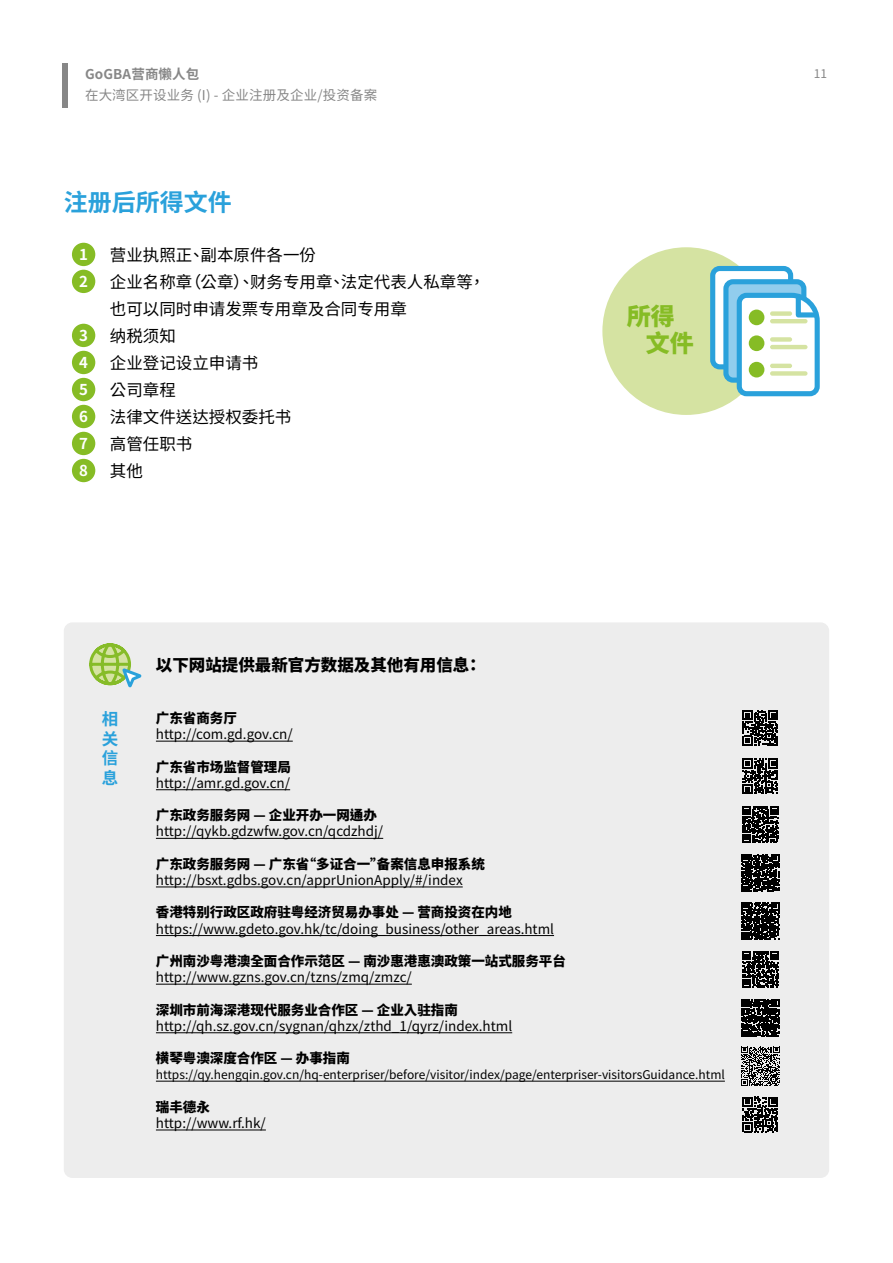
<style>
.page{position:relative;width:893px;height:1263px;background:#fff}
.page>*{position:absolute;margin:0;border:0;box-sizing:border-box;transform-origin:0 0}
.t1{font:700 24px "Noto Sans CJ Ktc";color:#2aa1db}
.t2{font:900 24px/27px "Noto Sans CJ Ktc";color:#86bc25}
.t3{font:16.5px/27px "Noto Sans CJ Ktc";color:#000}
.t4{font:900 16.5px "Noto Sans CJ Ktc";color:#000}
.t5{font:700 16.5px/19.5px "Noto Sans CJ Ktc";color:#2aa1db;text-align:justify}
.t6{font:700 15px "Noto Sans CJ Ktc";color:#fff}
.t7{font:13.5px "Noto Sans CJ Ktc";color:#000}
.t8{font:900 13.5px "Noto Sans CJ Ktc";color:#000}
.t9{font:13.5px "Noto Sans CJ Ktc";letter-spacing:.01em;color:#878787}
.t10{font:700 13.5px "Noto Sans CJ Ktc";letter-spacing:.01em;color:#878787}
.t11{font:12px "Noto Sans CJ Ktc";color:#000}
.t12{font:12px "Noto Sans CJ Ktc";color:#878787}
</style>
<div class="page">
<div style="left:62px;top:63px;width:6px;height:44px;background:#878787"></div>
<div style="left:602px;top:247px;width:168px;height:168px;background:#d5e3a2;border-radius:50%"></div>
<div style="left:713px;top:268px;width:78px;height:99px;background:#fff;border-radius:7px"></div>
<div style="left:710px;top:266px;width:83px;height:103px;border:5px solid #2aa1db;border-radius:7px"></div>
<div style="left:726px;top:282px;width:78px;height:98px;background:#92cded;border-radius:7px"></div>
<div style="left:723px;top:279px;width:83px;height:104px;border:5px solid #2aa1db;border-radius:7px"></div>
<svg style="left:734px;top:290px;width:86px;height:109px"></svg>
<div style="left:749px;top:335px;width:15px;height:16px;background:#86bc25;border-radius:50%"></div>
<div style="left:749px;top:362px;width:15px;height:15px;background:#86bc25;border-radius:50%"></div>
<div style="left:770px;top:311px;width:22px;height:5px;background:#d5e3a2;border-radius:2px"></div>
<hr style="left:770px;top:319px;width:37px;height:4px;background:#d5e3a2;border-radius:2px">
<div style="left:770px;top:337px;width:22px;height:5px;background:#d5e3a2;border-radius:2px"></div>
<hr style="left:770px;top:345px;width:37px;height:4px;background:#d5e3a2;border-radius:2px">
<hr style="left:770px;top:364px;width:22px;height:4px;background:#d5e3a2;border-radius:2px">
<div style="left:770px;top:371px;width:37px;height:5px;background:#d5e3a2;border-radius:2px"></div>
<div style="left:72px;top:243px;width:23px;height:23px;background:#86bc25;border-radius:50%"></div>
<div style="left:72px;top:378px;width:23px;height:23px;background:#86bc25;border-radius:50%"></div>
<div style="left:72px;top:270px;width:23px;height:23px;background:#86bc25;border-radius:50%"></div>
<div style="left:72px;top:405px;width:23px;height:23px;background:#86bc25;border-radius:50%"></div>
<div style="left:72px;top:324px;width:23px;height:23px;background:#86bc25;border-radius:50%"></div>
<div style="left:72px;top:432px;width:23px;height:23px;background:#86bc25;border-radius:50%"></div>
<div style="left:72px;top:351px;width:23px;height:23px;background:#86bc25;border-radius:50%"></div>
<div style="left:72px;top:459px;width:23px;height:23px;background:#86bc25;border-radius:50%"></div>
<div style="left:64px;top:622px;width:765px;height:556px;background:#ededed;border-radius:9px"></div>
<hr style="left:156px;top:741px;width:137px;height:1px;background:#000">
<hr style="left:156px;top:789px;width:134px;height:1px;background:#000">
<hr style="left:156px;top:838px;width:227px;height:1px;background:#000">
<hr style="left:156px;top:887px;width:307px;height:1px;background:#000">
<hr style="left:156px;top:935px;width:398px;height:1px;background:#000">
<hr style="left:156px;top:984px;width:256px;height:1px;background:#000">
<hr style="left:156px;top:1032px;width:356px;height:1px;background:#000">
<hr style="left:156px;top:1081px;width:569px;height:1px;background:#000">
<hr style="left:156px;top:1130px;width:110px;height:1px;background:#000">
<svg style="left:89px;top:643px;width:53px;height:45px"></svg>
<svg style="left:743px;top:710px;width:35px;height:36px"></svg>
<svg style="left:743px;top:758px;width:35px;height:36px"></svg>
<svg style="left:742px;top:806px;width:37px;height:37px"></svg>
<svg style="left:742px;top:854px;width:37px;height:38px"></svg>
<svg style="left:742px;top:902px;width:37px;height:38px"></svg>
<svg style="left:742px;top:951px;width:37px;height:37px"></svg>
<svg style="left:742px;top:999px;width:37px;height:38px"></svg>
<svg style="left:743px;top:1097px;width:35px;height:35px"></svg>
<svg style="left:741px;top:1047px;width:39px;height:39px"></svg>
<p class="t10" style="left:85px;top:66px;width:116px">GoGBA营商懒人包</p>
<p class="t9" style="left:85px;top:87px;width:294px">在大湾区开设业务 (I) - 企业注册及企业/投资备案</p>
<h1 class="t1" style="left:64px;top:188px;width:169px">注册后所得文件</h1>
<p class="t6" style="left:79px;top:246px;width:10px">1</p>
<p class="t3" style="left:110px;top:242px;width:377px">营业执照正、副本原件各一份<br>企业名称章（公章）、财务专用章、法定代表人私章等，也可以同时申请发票专用章及合同专用章<br>纳税须知<br>企业登记设立申请书<br>公司章程<br>法律文件送达授权委托书<br>高管任职书<br>其他</p>
<p class="t6" style="left:79px;top:273px;width:10px">2</p>
<p class="t6" style="left:79px;top:327px;width:10px">3</p>
<p class="t6" style="left:79px;top:354px;width:10px">4</p>
<p class="t6" style="left:79px;top:381px;width:10px">5</p>
<p class="t6" style="left:79px;top:408px;width:10px">6</p>
<p class="t6" style="left:79px;top:435px;width:10px">7</p>
<p class="t6" style="left:79px;top:462px;width:10px">8</p>
<h1 class="t2" style="left:646px;top:303px;width:49px;text-indent:-19px">所得文件</h1>
<p class="t5" style="left:102px;top:710px;width:18px">相关信息</p>
<p class="t4" style="left:156px;top:655px;width:327px">以下网站提供最新官方数据及其他有用信息：</p>
<p class="t8" style="left:156px;top:710px;width:82px">广东省商务厅</p>
<p class="t7" style="left:156px;top:726px;width:138px">http://com.gd.gov.cn/</p>
<p class="t8" style="left:156px;top:759px;width:136px">广东省市场监督管理局</p>
<p class="t7" style="left:156px;top:775px;width:136px">http://amr.gd.gov.cn/</p>
<p class="t8" style="left:156px;top:807px;width:223px">广东政务服务网 — 企业开办一网通办</p>
<p class="t7" style="left:156px;top:824px;width:229px">http://qykb.gdzwfw.gov.cn/qcdzhdj/</p>
<p class="t8" style="left:156px;top:856px;width:331px">广东政务服务网 — 广东省“多证合一”备案信息申报系统</p>
<p class="t7" style="left:156px;top:872px;width:308px">http://bsxt.gdbs.gov.cn/apprUnionApply/#/index</p>
<p class="t8" style="left:156px;top:905px;width:358px">香港特别行政区政府驻粤经济贸易办事处 — 营商投资在内地</p>
<p class="t7" style="left:156px;top:921px;width:400px">https://www.gdeto.gov.hk/tc/doing_business/other_areas.html</p>
<p class="t8" style="left:156px;top:953px;width:412px">广州南沙粤港澳全面合作示范区 — 南沙惠港惠澳政策一站式服务平台</p>
<p class="t7" style="left:156px;top:969px;width:257px">http://www.gzns.gov.cn/tzns/zmq/zmzc/</p>
<p class="t8" style="left:156px;top:1002px;width:304px">深圳市前海深港现代服务业合作区 — 企业入驻指南</p>
<p class="t7" style="left:156px;top:1018px;width:358px">http://qh.sz.gov.cn/sygnan/qhzx/zthd_1/qyrz/index.html</p>
<p class="t8" style="left:156px;top:1050px;width:196px">横琴粤澳深度合作区 — 办事指南</p>
<p class="t11" style="left:156px;top:1068px;width:570px">https://qy.hengqin.gov.cn/hq-enterpriser/before/visitor/index/page/enterpriser-visitorsGuidance.html</p>
<p class="t8" style="left:156px;top:1099px;width:55px">瑞丰德永</p>
<p class="t7" style="left:156px;top:1115px;width:111px">http://www.rf.hk/</p>
<p class="t12" style="left:814px;top:66px;width:15px">11</p>
</div>
